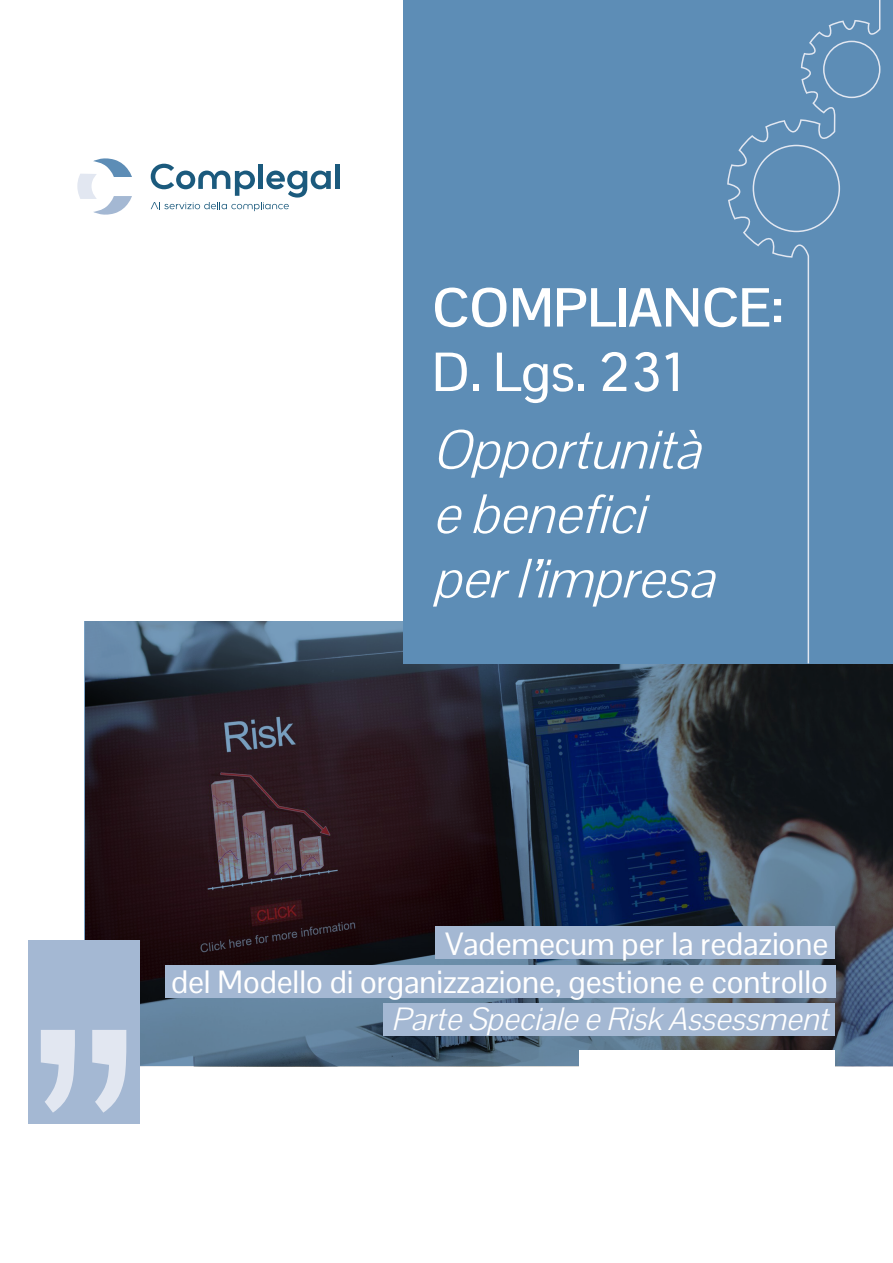
<style>
.page{position:relative;width:893px;height:1263px;background:#fff}
.page>*{position:absolute;margin:0;border:0;box-sizing:border-box;transform-origin:0 0}
.t1{font:354.6px "Pontano Sans";color:#e2e7f1}
.t2{font:italic 53.7px/64.5px "Pontano Sans";color:#fff}
.t3{font:53.7px/64.5px "Pontano Sans";color:#fff}
.t4{font:31.5px/37.8px "Pontano Sans";color:#fff;text-align:right}
.t5{font:italic 31.5px "Pontano Sans";color:#fff}
</style>
<div class="page">
<svg style="left:85px;top:621px;width:808px;height:444px;background:#2f3444"></svg>
<div style="left:403px;top:0;width:490px;height:663px;background:#5d8db6"></div>
<hr style="left:336px;top:164px;width:4px;height:25px;background:#1b5a7d">
<svg style="left:151px;top:164px;width:180px;height:47px"></svg>
<svg style="left:77px;top:158px;width:55px;height:57px"></svg>
<div style="left:28px;top:940px;width:111px;height:183px;background:#a4b8d3"></div>
<svg style="left:727px;top:0;width:153px;height:663px"></svg>
<svg style="left:823px;top:41px;width:57px;height:57px"></svg>
<svg style="left:753px;top:145px;width:87px;height:87px"></svg>
<div style="left:579px;top:1050px;width:256px;height:32px;background:#fff"></div>
<div style="left:384px;top:1004px;width:451px;height:32px;background:#a4b8d3"></div>
<div style="left:165px;top:965px;width:670px;height:32px;background:#a4b8d3"></div>
<div style="left:435px;top:926px;width:400px;height:32px;background:#a4b8d3"></div>
<h2 class="t3" style="left:432px;top:274px;width:353px">COMPLIANCE:<br>D. Lgs. 231</h2>
<h2 class="t2" style="left:432px;top:416px;width:302px">Opportunità ebenefici perl’impresa</h2>
<h1 class="t1" style="left:132px;top:1224px;width:111px;rotate:-180deg">“</h1>
<p class="t4" style="left:171px;top:924px;width:658px">Vademecum per la redazione<br>del Modello di organizzazione, gestione e controllo</p>
<p class="t5" style="left:391px;top:998px;width:448px">ParteSpecialeeRiskAssessment</p>
</div>
